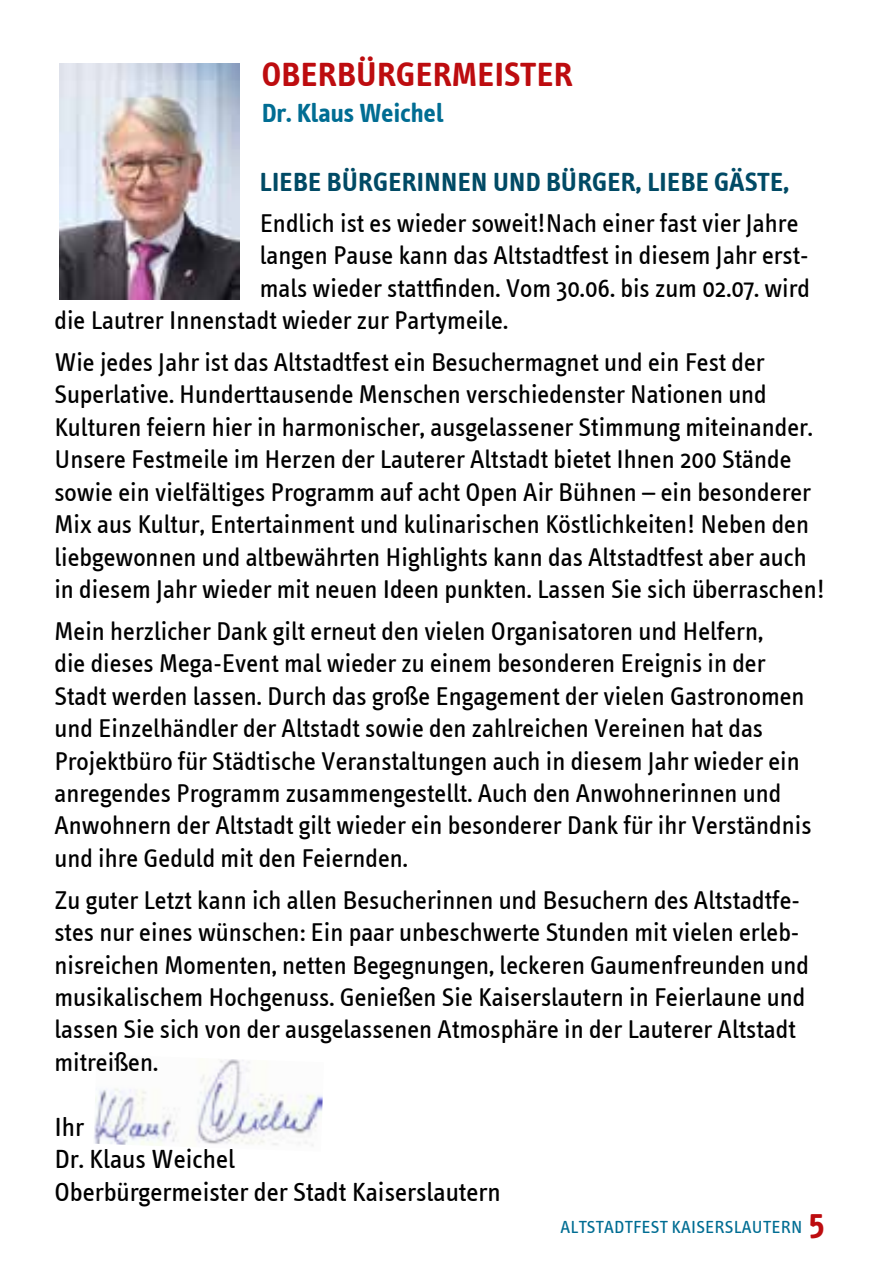
<style>
.page{position:relative;width:876px;height:1276px;background:#fff}
.page>*{position:absolute;margin:0;border:0;box-sizing:border-box;transform-origin:0 0}
.t1{font:700 34.5px "Info Text";letter-spacing:.015em;color:#bd0c0f}
.t2{font:27px/32.4px "Info Text";color:#000}
.t3{font:700 27px "Info Text";letter-spacing:.015em;color:#004a65}
.t4{font:700 27px "Info Text";color:#006d93}
.t5{font:26.4px/32.4px "Info Text";color:#000}
.t6{font:18px "Info Text";letter-spacing:.015em;color:#006d93}
.s1{font-weight:700;font-size:34.5px;color:#bd0c0f}
</style>
<div class="page">
<img style="left:60px;top:64px;width:180px;height:235px">
<img style="left:94px;top:1059px;width:229px;height:87px">
<h1 class="t1" style="left:262px;top:55px;width:312px">OBERBÜRGERMEISTER</h1>
<p class="t4" style="left:262px;top:98px;width:183px">Dr. Klaus Weichel</p>
<p class="t3" style="left:260px;top:166px;width:531px">LIEBE BÜRGERINNEN UND BÜRGER, LIEBE GÄSTE,</p>
<p class="t5" style="left:260px;top:207px;width:540px">Endlich ist es wieder soweit!Nach einer fast vier Jahre</p>
<p class="t5" style="left:260px;top:239px;width:550px">langen Pause kann das Altstadtfest in diesem Jahr erst-</p>
<p class="t5" style="left:260px;top:272px;width:552px">mals wieder stattfinden. Vom 30.06. bis zum 02.07. wird</p>
<p class="t5" style="left:54px;top:304px;width:455px">die Lautrer Innenstadt wieder zur Partymeile.</p>
<p class="t5" style="left:54px;top:346px;width:772px">Wie jedes Jahr ist das Altstadtfest ein Besuchermagnet und ein Fest der Superlative. Hunderttausende Menschen verschiedenster Nationen und Kulturen feiern hier in harmonischer, ausgelassener Stimmung miteinander.<br>Unsere Festmeile im Herzen der Lauterer Altstadt bietet Ihnen 200 Stände sowie ein vielfältiges Programm auf acht Open Air Bühnen – ein besonderer Mix aus Kultur, Entertainment und kulinarischen Köstlichkeiten! Neben den liebgewonnen und altbewährten Highlights kann das Altstadtfest aber auch in diesem Jahr wieder mit neuen Ideen punkten. Lassen Sie sich überraschen!</p>
<p class="t5" style="left:54px;top:615px;width:759px">Mein herzlicher Dank gilt erneut den vielen Organisatoren und Helfern,<br>die dieses Mega-Event mal wieder zu einem besonderen Ereignis in der Stadt werden lassen. Durch das große Engagement der vielen Gastronomen und Einzelhändler der Altstadt sowie den zahlreichen Vereinen hat das Projektbüro für Städtische Veranstaltungen auch in diesem Jahr wieder ein anregendes Programm zusammengestellt. Auch den Anwohnerinnen und Anwohnern der Altstadt gilt wieder ein besonderer Dank für ihr Verständnis und ihre Geduld mit den Feiernden.</p>
<p class="t5" style="left:54px;top:884px;width:756px">Zu guter Letzt kann ich allen Besucherinnen und Besuchern des Altstadtfe&shy;stes nur eines wünschen: Ein paar unbeschwerte Stunden mit vielen erleb&shy;nisreichen Momenten, netten Begegnungen, leckeren Gaumenfreunden und musikalischem Hochgenuss. Genießen Sie Kaiserslautern in Feierlaune und lassen Sie sich von der ausgelassenen Atmosphäre in der Lauterer Altstadt mitreißen.</p>
<p class="t2" style="left:54px;top:1110px;width:448px">Ihr<br>Dr. Klaus Weichel<br>Oberbürgermeister der Stadt Kaiserslautern</p>
<p class="t6" style="left:561px;top:1217px;width:265px">ALTSTADTFEST KAISERSLAUTERN <span class="s1">5</span></p>
</div>
